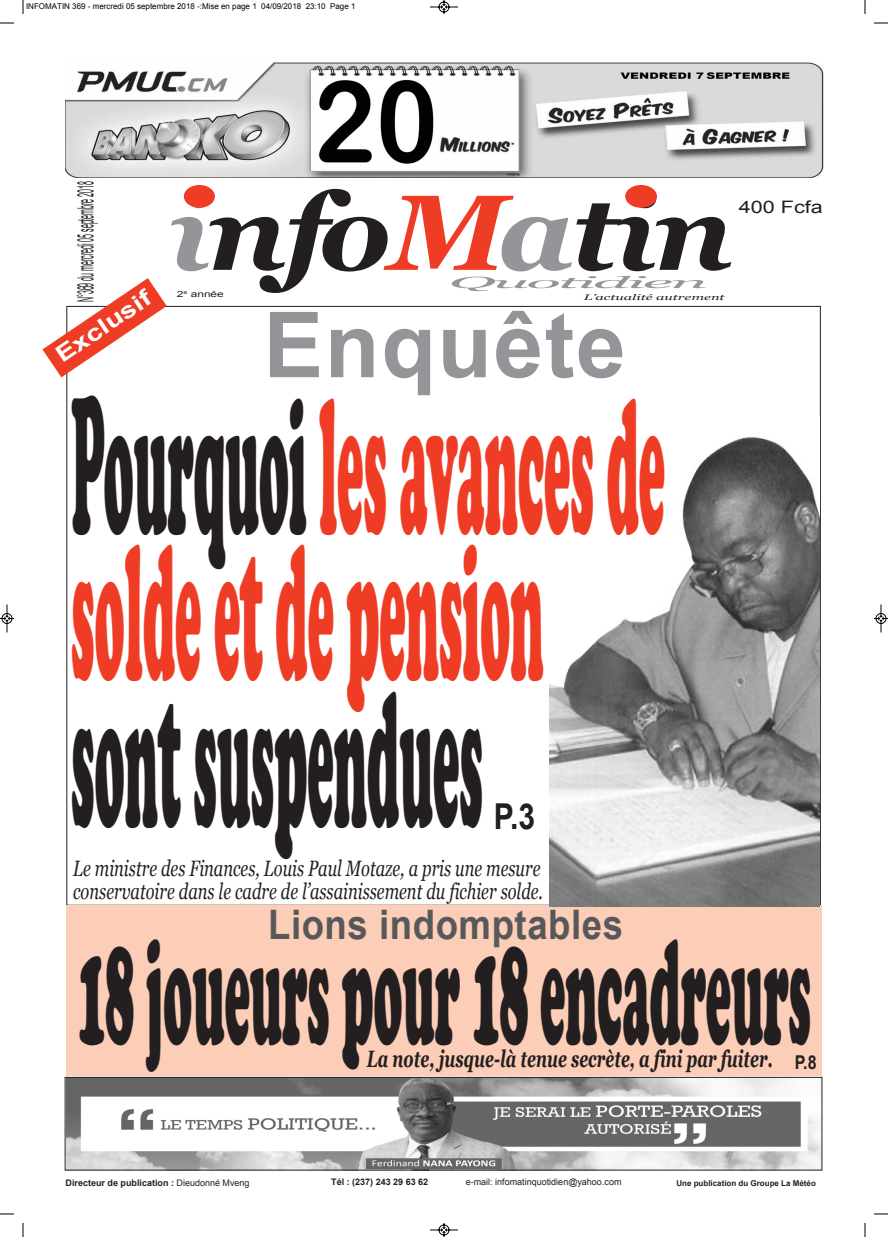
<style>
.page{position:relative;width:888px;height:1237px;background:#fff}
.page>*{position:absolute;margin:0;border:0;box-sizing:border-box;transform-origin:0 0}
.t1{font:900 198.6px/146.4px "Cooper";color:#ef3c25;scale:.25 1}
.t2{font:900 198.6px "Cooper";color:#231f20;scale:.25 1}
.t3{font:900 154.4px "Cooper";color:#231f20;scale:.31 1}
.t4{font:italic 700 106.8px "Georgia";letter-spacing:-.025em;color:#231f20;scale:1.07 1}
.t5{font:700 91.2px "Arial";letter-spacing:.015em;color:#939598}
.t6{font:700 40.7px "Arial";letter-spacing:.015em;color:#57585a;scale:.9 1}
.t7{font:700 35.7px "Arial";color:#231f20;scale:.84 1}
.t8{font:italic 700 23.6px "Georgia";color:#231f20;scale:.68 1}
.t9{font:22.5px "Arial";color:#231f20;scale:.31 1}
.t10{font:700 22.5px "Arial";color:#fff;scale:1.27 1}
.t11{font:italic 22.2px/23px "Georgia";color:#231f20;scale:.74 1}
.t12{font:17.2px "Arial";color:#231f20;scale:1.25 1}
.t13{font:italic 16.1px "Georgia";letter-spacing:-.05em;color:#939598;scale:4 1}
.t14{font:700 9px "Arial";color:#231f20}
.t15{font:9px "Arial";color:#231f20}
.t16{font:8.5px "Arial";color:#231f20;scale:1.39 1}
.t17{font:8px "Arial";color:#000}
.t18{font:700 8px "Arial";color:#231f20}
.t19{font:italic 8px "Georgia";color:#231f20;scale:1.82 1}
.s1{color:#939598}
.s2{color:#ef3c25}
.s3{color:#231f20}
.s4{font-weight:400}
</style>
<div class="page">
<div style="left:66px;top:905px;width:755px;height:170px;background:#fccdb7"></div>
<div style="left:184px;top:185px;width:31px;height:23px;background:#ef3c25;border-radius:50%"></div>
<div style="left:625px;top:185px;width:32px;height:23px;background:#ef3c25;border-radius:50%"></div>
<img style="left:65px;top:62px;width:758px;height:116px">
<img style="left:67px;top:1078px;width:753px;height:90px">
<div style="left:65px;top:1076px;width:757px;height:94px;border:1px solid #231f20"></div>
<img style="left:549px;top:437px;width:270px;height:469px">
<svg style="left:43px;top:278px;width:124px;height:99px"></svg>
<svg style="left:23px;top:0;width:1px;height:14px"></svg>
<svg style="left:0;top:23px;width:14px;height:1px"></svg>
<svg style="left:865px;top:0;width:1px;height:14px"></svg>
<svg style="left:874px;top:23px;width:14px;height:1px"></svg>
<svg style="left:23px;top:1223px;width:1px;height:14px"></svg>
<svg style="left:0;top:1213px;width:14px;height:1px"></svg>
<svg style="left:865px;top:1223px;width:1px;height:14px"></svg>
<svg style="left:874px;top:1213px;width:14px;height:1px"></svg>
<svg style="left:430px;top:0;width:28px;height:14px"></svg>
<svg style="left:430px;top:1223px;width:28px;height:14px"></svg>
<svg style="left:0;top:604px;width:14px;height:29px"></svg>
<svg style="left:874px;top:604px;width:14px;height:29px"></svg>
<p class="t17" style="left:26px;top:2px;width:331px">INFOMATIN 369 - mercredi 05 septembre 2018 -:Mise en page 1 04/09/2018 23:10 Page 1</p>
<p class="t9" style="left:73px;top:302px;width:393px;rotate:-90deg">N°369 du mercredi 05 septembre 2018</p>
<p class="t10" style="left:51px;top:346px;width:88px;rotate:-34deg">Exclusif</p>
<h3 class="t4" style="left:169px;top:172px;width:529px"><span class="s1">i</span>nfo<span class="s2">M</span><span class="s1">a</span>tin</h3>
<p class="t16" style="left:177px;top:289px;width:35px">2<sup>e</sup> année</p>
<p class="t12" style="left:739px;top:197px;width:69px">400 Fcfa</p>
<p class="t13" style="left:577px;top:273px;width:15px">id</p>
<p class="t13" style="left:627px;top:273px;width:13px">ie</p>
<p class="t13" style="left:670px;top:273px;width:11px">n</p>
<p class="t19" style="left:584px;top:293px;width:79px">L’actualité autrement</p>
<p class="t13" style="left:449px;top:273px;width:22px">Qu</p>
<p class="t13" style="left:526px;top:273px;width:15px">ot</p>
<h3 class="t5" style="left:263px;top:295px;width:364px">Enquête</h3>
<h1 class="t1" style="left:71px;top:390px;width:2377px"><span class="s3">Pourquoi</span> les avances de solde et de pension</h1>
<h1 class="t2" style="left:71px;top:642px;width:1649px">sont suspendues</h1>
<p class="t11" style="left:73px;top:856px;width:636px">Le ministre des Finances, Louis Paul Motaze, a pris une mesure conservatoire dans le cadre de l’assainissement du fichier solde.</p>
<h3 class="t7" style="left:494px;top:796px;width:51px">P.3</h3>
<h3 class="t6" style="left:268px;top:902px;width:396px">Lions indomptables</h3>
<h2 class="t3" style="left:78px;top:901px;width:2366px">18 joueurs pour 18 encadreurs</h2>
<p class="t8" style="left:367px;top:1045px;width:663px">La note, jusque-là tenue secrète, a fini par fuiter. <sub>P.8</sub></p>
<p class="t14" style="left:331px;top:1177px;width:99px">Tél : (237) 243 29 63 62</p>
<p class="t15" style="left:466px;top:1177px;width:157px">e-mail: infomatinquotidien@yahoo.com</p>
<p class="t14" style="left:66px;top:1177px;width:186px">Directeur de publication : <span class="s4">Dieudonné Mveng</span></p>
<p class="t18" style="left:676px;top:1178px;width:141px">Une publication du Groupe La Météo</p>
</div>
